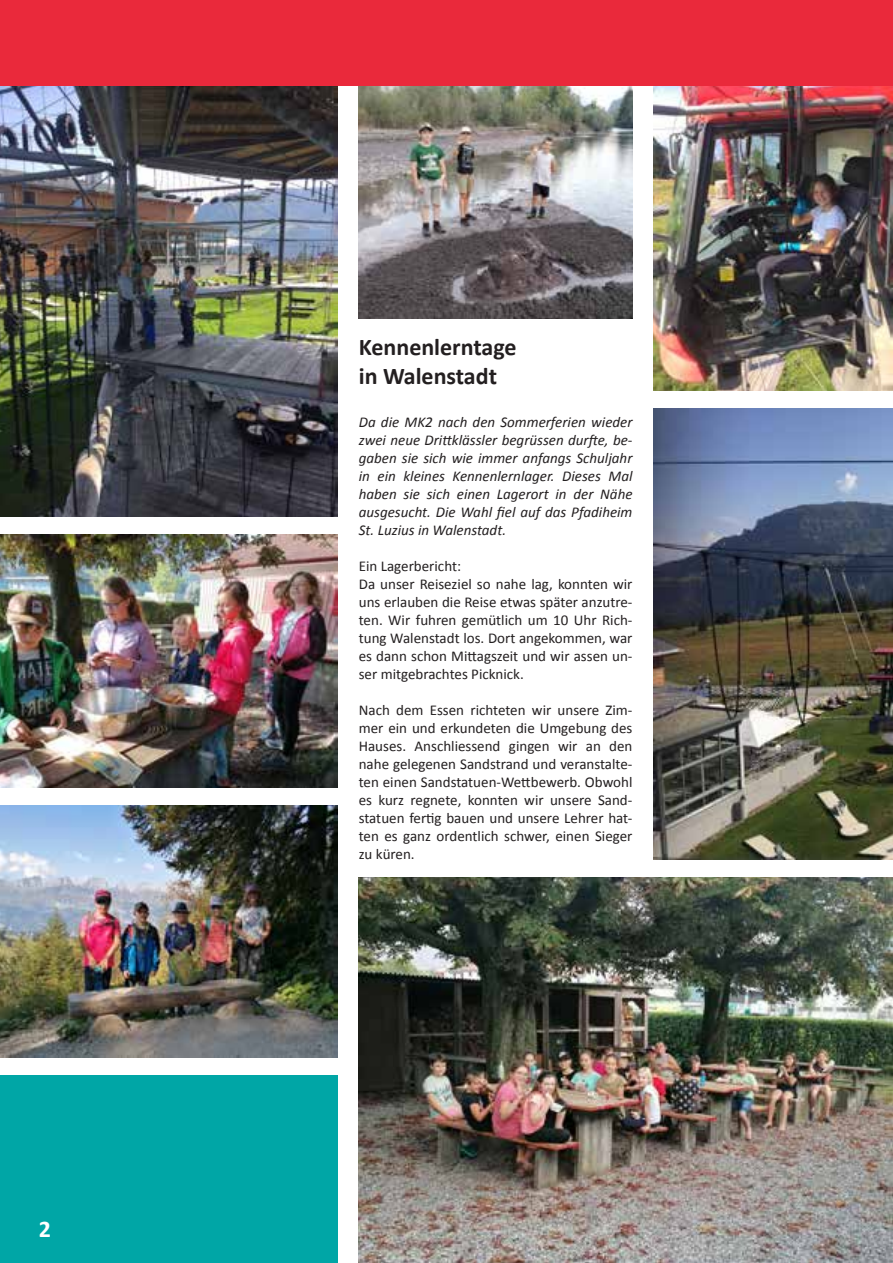
<style>
.page{position:relative;width:893px;height:1263px;background:#fff}
.page>*{position:absolute;margin:0;border:0;box-sizing:border-box;transform-origin:0 0}
.t1{font:700 24px/28.8px "Calibri";color:#231f20}
.t2{font:700 24px "Calibri";color:#fff}
.t3{font:15px/18px "Calibri";color:#231f20}
.t4{font:italic 15px/18px "Calibri";color:#231f20;text-align:justify}
</style>
<div class="page">
<div style="left:0;top:1075px;width:338px;height:188px;background:#00a6a6"></div>
<img style="left:0;top:85px;width:338px;height:432px">
<img style="left:359px;top:85px;width:273px;height:234px">
<img style="left:654px;top:85px;width:239px;height:306px">
<img style="left:654px;top:409px;width:239px;height:450px">
<img style="left:359px;top:877px;width:534px;height:386px">
<img style="left:0;top:535px;width:337px;height:252px">
<img style="left:0;top:805px;width:337px;height:252px">
<div style="left:0;top:0;width:893px;height:85px;background:#ea293b"></div>
<h1 class="t2" style="left:39px;top:1214px;width:14px">2</h1>
<h1 class="t1" style="left:359px;top:333px;width:159px">Kennenlerntage in Walenstadt</h1>
<p class="t4" style="left:359px;top:412px;width:275px">Da die MK2 nach den Sommerferien wieder zwei neue Drittklässler begrüssen durfte, be&shy;gaben sie sich wie immer anfangs Schuljahr in ein kleines Kennenlernlager. Dieses Mal haben sie sich einen Lagerort in der Nähe ausgesucht. Die Wahl fiel auf das Pfadiheim St. Luzius in Walenstadt.</p>
<p class="t3" style="left:359px;top:557px;width:275px">Ein Lagerbericht:<br>Da unser Reiseziel so nahe lag, konnten wir uns erlauben die Reise etwas später anzutre&shy;ten. Wir fuhren gemütlich um 10 Uhr Rich&shy;tung Walenstadt los. Dort angekommen, war es dann schon Mittagszeit und wir assen un&shy;ser mitgebrachtes Picknick.</p>
<p class="t3" style="left:359px;top:701px;width:275px;text-align:justify">Nach dem Essen richteten wir unsere Zim&shy;mer ein und erkundeten die Umgebung des Hauses. Anschliessend gingen wir an den nahe gelegenen Sandstrand und veranstalte&shy;ten einen Sandstatuen-Wettbewerb. Obwohl es kurz regnete, konnten wir unsere Sand&shy;statuen fertig bauen und unsere Lehrer hat&shy;ten es ganz ordentlich schwer, einen Sieger zu -küren.</p>
</div>
